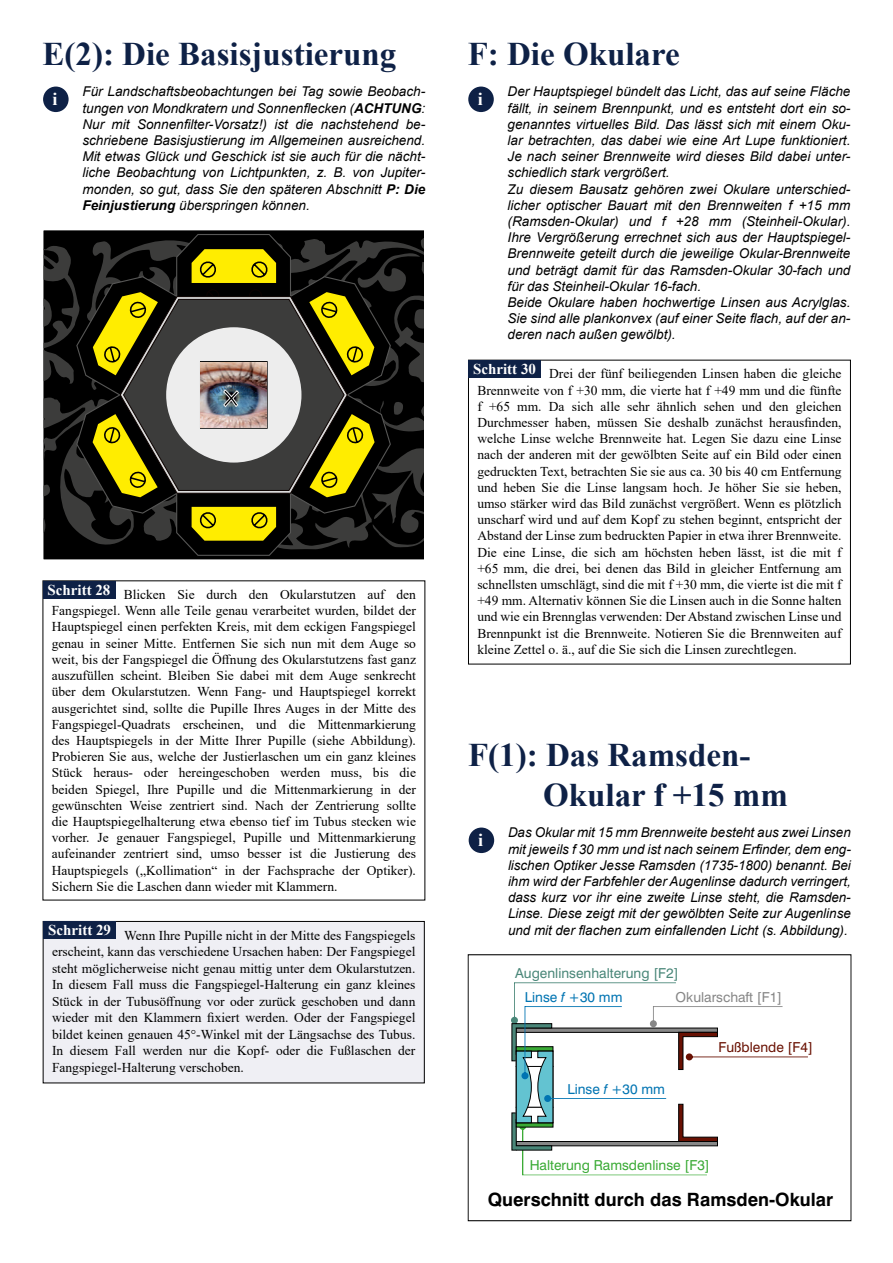
<style>
.page{position:relative;width:893px;height:1263px;background:#fff}
.page>*{position:absolute;margin:0;border:0;box-sizing:border-box;transform-origin:0 0}
.t1{font:700 33px "Times New Roman";color:#0e2146}
.t2{font:700 26.55px/31.8px "Swiss 721 BT";color:#000;text-align:center}
.t3{font:700 18.3px "Swiss 721 BT";color:#000}
.t4{font:700 18px "Times New Roman";color:#fff}
.t5{font:700 15px "Times New Roman";color:#fff}
.t6{font:13.8px/23.5px "Swiss 721 BT";color:#4a8779}
.t7{font:13.8px "Swiss 721 BT";color:#3aaa35}
.t8{font:13.8px "Swiss 721 BT";color:#878787}
.t9{font:13.8px "Swiss 721 BT";color:#691103}
.t10{font:13.8px "Swiss 721 BT";color:#0074b2}
.t11{font:13.5px/16.2px "Times New Roman";color:#000;text-align:justify}
.t12{font:italic 13.5px/16.2px "Arial";color:#000;text-align:justify}
.s1{font-weight:700}
.s2{color:#0074b2}
.s3{font-style:italic;color:#0074b2}
.s4{font-style:italic}
</style>
<div class="page">
<div style="left:468px;top:87px;width:26px;height:25px;background:#0e2146;border-radius:50%"></div>
<div style="left:43px;top:87px;width:26px;height:25px;background:#0e2146;border-radius:50%"></div>
<div style="left:43px;top:581px;width:72px;height:18px;background:#0e2146"></div>
<svg style="left:44px;top:233px;width:380px;height:323px"></svg>
<div style="left:43px;top:921px;width:381px;height:162px;background:#efeff4"></div>
<div style="left:43px;top:921px;width:382px;height:162px;border:1px solid #000"></div>
<div style="left:44px;top:921px;width:72px;height:18px;background:#0e2146"></div>
<div style="left:468px;top:360px;width:383px;height:304px;border:1px solid #000"></div>
<div style="left:468px;top:360px;width:73px;height:18px;background:#0e2146"></div>
<div style="left:469px;top:827px;width:25px;height:26px;background:#0e2146;border-radius:50%"></div>
<svg style="left:511px;top:982px;width:297px;height:193px"></svg>
<div style="left:468px;top:954px;width:383px;height:267px;border:1px solid #000"></div>
<p class="t1" style="left:43px;top:30px;width:355px">E(2): Die Basisjustierung</p>
<p class="t12" style="left:82px;top:84px;width:344px">Für Landschaftsbeobachtungen bei Tag sowie Beobach&shy;tungen von Mondkratern und Sonnenflecken (<span class="s1">ACHTUNG</span>:<br>Nur mit Sonnenfilter-Vorsatz!) ist die nachstehend be&shy;schriebene Basisjustierung im Allgemeinen ausreichend.<br>Mit etwas Glück und Geschick ist sie auch für die nächt&shy;liche Beobachtung von Lichtpunkten, z. B. von Jupiter&shy;monden, so gut, dass Sie den späteren Abschnitt <span class="s1">P: Die Feinjustierung</span> überspringen können.</p>
<p class="t4" style="left:53px;top:86px;width:7px">i</p>
<p class="t5" style="left:48px;top:579px;width:64px">Schritt 28</p>
<p class="t11" style="left:52px;top:586px;width:366px;text-indent:72px">Blicken Sie durch den Okularstutzen auf den Fangspiegel. Wenn alle Teile genau verarbeitet wurden, bildet der Hauptspiegel einen perfekten Kreis, mit dem eckigen Fangspiegel genau in seiner Mitte. Entfernen Sie sich nun mit dem Auge so weit, bis der Fangspiegel die Öffnung des Okularstutzens fast ganz auszufüllen scheint. Bleiben Sie dabei mit dem Auge senkrecht über dem Okularstutzen. Wenn Fang- und Hauptspiegel korrekt ausgerichtet sind, sollte die Pupille Ihres Auges in der Mitte des Fangspiegel-Quadrats erscheinen, und die Mittenmarkierung des Hauptspiegels in der Mitte Ihrer Pupille (siehe Abbildung).<br>Probieren Sie aus, welche der Justierlaschen um ein ganz kleines Stück heraus- oder hereingeschoben werden muss, bis die beiden Spiegel, Ihre Pupille und die Mittenmarkierung in der gewünschten Weise zentriert sind. Nach der Zentrierung sollte die Hauptspiegelhalterung etwa ebenso tief im Tubus stecken wie vorher. Je genauer Fangspiegel, Pupille und Mittenmarkierung aufeinander zentriert sind, umso besser ist die Justierung des Hauptspiegels („Kollimation“ in der Fachsprache der Optiker).<br>Sichern Sie die Laschen dann wieder mit Klammern.</p>
<p class="t2" style="left:47px;top:585px;width:382px">Blick durch den Okularstutzen auf Fang- und Hauptspiegel</p>
<p class="t5" style="left:48px;top:919px;width:64px">Schritt 29</p>
<p class="t11" style="left:52px;top:926px;width:365px;text-indent:72px">Wenn Ihre Pupille nicht in der Mitte des Fangspiegels erscheint, kann das verschiedene Ursachen haben: Der Fangspiegel steht möglicherweise nicht genau mittig unter dem Okularstutzen.<br>In diesem Fall muss die Fangspiegel-Halterung ein ganz kleines Stück in der Tubusöffnung vor oder zurück geschoben und dann wieder mit den Klammern fixiert werden. Oder der Fangspiegel bildet keinen genauen 45°-Winkel mit der Längsachse des Tubus.<br>In diesem Fall werden nur die Kopf- oder die Fußlaschen der Fangspiegel-Halterung verschoben.</p>
<p class="t1" style="left:468px;top:30px;width:214px">F: Die Okulare</p>
<p class="t12" style="left:508px;top:84px;width:344px">Der Hauptspiegel bündelt das Licht, das auf seine Fläche fällt, in seinem Brennpunkt, und es entsteht dort ein so&shy;genanntes virtuelles Bild. Das lässt sich mit einem Oku&shy;lar betrachten, das dabei wie eine Art Lupe funktioniert.<br>Je nach seiner Brennweite wird dieses Bild dabei unter&shy;schiedlich stark vergrößert.</p>
<p class="t12" style="left:508px;top:181px;width:344px">Zu diesem Bausatz gehören zwei Okulare unterschied&shy;licher optischer Bauart mit den Brennweiten f +15 mm (Ramsden-Okular) und f +28 mm (Steinheil-Okular).<br>Ihre Vergrößerung errechnet sich aus der Hauptspiegel-Brennweite geteilt durch die jeweilige Okular-Brennweite und beträgt damit für das Ramsden-Okular 30-fach und für das Steinheil-Okular 16-fach.</p>
<p class="t12" style="left:508px;top:294px;width:344px">Beide Okulare haben hochwertige Linsen aus Acrylglas.<br>Sie sind alle plankonvex (auf einer Seite flach, auf der an&shy;deren nach außen gewölbt).</p>
<p class="t4" style="left:478px;top:86px;width:7px">i</p>
<p class="t5" style="left:473px;top:358px;width:64px">Schritt 30</p>
<p class="t11" style="left:477px;top:365px;width:366px;text-indent:72px">Drei der fünf beiliegenden Linsen haben die gleiche Brennweite von f +30 mm, die vierte hat f +49 mm und die fünfte f +65 mm. Da sich alle sehr ähnlich sehen und den gleichen Durchmesser haben, müssen Sie deshalb zunächst herausfinden, welche Linse welche Brennweite hat. Legen Sie dazu eine Linse nach der anderen mit der gewölbten Seite auf ein Bild oder einen gedruckten Text, betrachten Sie sie aus ca. 30 bis 40 cm Entfernung und heben Sie die Linse langsam hoch. Je höher Sie sie heben, umso stärker wird das Bild zunächst vergrößert. Wenn es plötzlich unscharf wird und auf dem Kopf zu stehen beginnt, entspricht der Abstand der Linse zum bedruckten Papier in etwa ihrer Brennweite.</p>
<p class="t11" style="left:477px;top:543px;width:366px">Die eine Linse, die sich am höchsten heben lässt, ist die mit f +65 mm, die drei, bei denen das Bild in gleicher Entfernung am schnellsten umschlägt, sind die mit f +30 mm, die vierte ist die mit f +49 mm. Alternativ können Sie die Linsen auch in die Sonne halten und wie ein Brennglas verwenden: Der Abstand zwischen Linse und Brennpunkt ist die Brennweite. Notieren Sie die Brennweiten auf kleine Zettel o. ä., auf die Sie sich die Linsen zurechtlegen.</p>
<p class="t1" style="left:468px;top:732px;width:284px">F(1): Das Ramsden-</p>
<p class="t1" style="left:543px;top:771px;width:246px">Okular f +15 mm</p>
<p class="t12" style="left:508px;top:825px;width:344px">Das Okular mit 15 mm Brennweite besteht aus zwei Linsen mit jeweils f 30 mm und ist nach seinem Erfinder, dem eng&shy;lischen Optiker Jesse Ramsden (1735-1800) benannt. Bei ihm wird der Farbfehler der Augenlinse dadurch verringert, dass kurz vor ihr eine zweite Linse steht, die Ramsden-Linse. Diese zeigt mit der gewölbten Seite zur Augenlinse und mit der flachen zum einfallenden Licht (s. Abbildung).</p>
<p class="t4" style="left:478px;top:827px;width:7px">i</p>
<p class="t6" style="left:525px;top:961px;width:155px;text-indent:-10px">Augenlinsenhalterung [F2]<br><span class="s2">Linse</span> <span class="s3">f</span> <span class="s2">+30 mm</span></p>
<p class="t8" style="left:676px;top:988px;width:108px">Okularschaft [F1]</p>
<p class="t10" style="left:567px;top:1081px;width:99px">Linse <span class="s4">f</span> +30 mm</p>
<p class="t9" style="left:719px;top:1039px;width:96px">Fußblende [F4]</p>
<p class="t7" style="left:530px;top:1157px;width:182px">Halterung Ramsdenlinse [F3]</p>
<p class="t3" style="left:488px;top:1189px;width:347px">Querschnitt durch das Ramsden-Okular</p>
</div>
